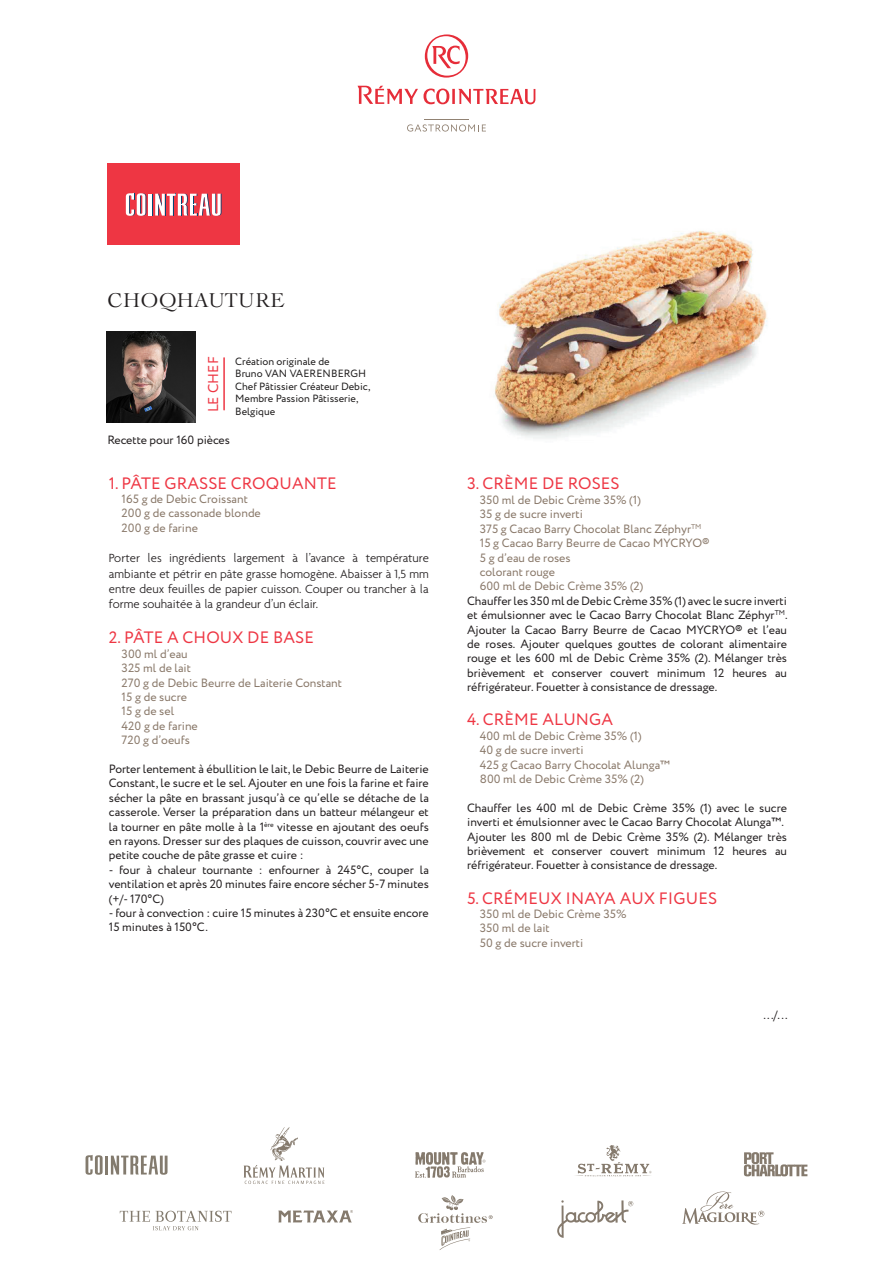
<style>
.page{position:relative;width:893px;height:1263px;background:#fff}
.page>*{position:absolute;margin:0;border:0;box-sizing:border-box;transform-origin:0 0}
.TITRE_RECETTE{font:19.5px "Le Cochin BQ";letter-spacing:.01em;color:#231f20}
.TITRE_PARAGRAPHE{font:16.5px "Circe";letter-spacing:.01em;color:#ee3643}
.TITRE_PARAGRAPHE-2{font:14.25px "Circe";letter-spacing:.01em;color:#ee3643}
.TITRE_PARAGRAPHE-3{font:300 12.75px/15.3px "Agenda";color:#231f20;text-align:justify}
.TEXTE{font:12px/14.4px "Circe";color:#231f20;text-align:justify}
.INGREDIENTS{font:12px "Circe";color:#897869}
.CHEF{font:10.5px "Circe";color:#1e1c1c}
</style>
<div class="page">
<svg style="left:358px;top:86px;width:177px;height:18px"></svg>
<svg style="left:425px;top:34px;width:43px;height:44px"></svg>
<hr style="left:424px;top:119px;width:45px;height:1px;background:#918273">
<svg style="left:407px;top:124px;width:79px;height:8px"></svg>
<svg style="left:415px;top:1152px;width:70px;height:26px"></svg>
<svg style="left:278px;top:1210px;width:75px;height:12px"></svg>
<svg style="left:418px;top:1195px;width:75px;height:55px"></svg>
<svg style="left:557px;top:1200px;width:76px;height:38px"></svg>
<svg style="left:682px;top:1191px;width:82px;height:34px"></svg>
<svg style="left:744px;top:1152px;width:63px;height:24px"></svg>
<svg style="left:575px;top:1145px;width:77px;height:32px"></svg>
<hr style="left:105px;top:1155px;width:3px;height:19px;background:#837b6e">
<svg style="left:86px;top:1155px;width:17px;height:20px"></svg>
<svg style="left:111px;top:1155px;width:57px;height:20px"></svg>
<svg style="left:244px;top:1127px;width:81px;height:57px"></svg>
<svg style="left:120px;top:1211px;width:112px;height:19px"></svg>
<img style="left:493px;top:230px;width:275px;height:209px">
<div style="left:107px;top:164px;width:133px;height:81px;background:#ee3643"></div>
<hr style="left:149px;top:194px;width:3px;height:22px;background:#fff">
<svg style="left:126px;top:193px;width:20px;height:23px"></svg>
<svg style="left:152px;top:194px;width:70px;height:22px"></svg>
<hr style="left:223px;top:358px;width:2px;height:52px;background:#ee3643">
<img style="left:106px;top:332px;width:90px;height:91px">
<p class="TITRE_RECETTE" style="left:107px;top:289px;width:179px">CHOQHAUTURE</p>
<p class="TITRE_PARAGRAPHE-2" style="left:204px;top:412px;width:58px;rotate:-90deg">LE CHEF</p>
<p class="CHEF" style="left:235px;top:354px;width:96px">Création originale de</p>
<p class="CHEF" style="left:235px;top:367px;width:132px">Bruno VAN VAERENBERGH</p>
<p class="CHEF" style="left:235px;top:379px;width:137px">Chef Pâtissier Créateur Debic,</p>
<p class="CHEF" style="left:235px;top:392px;width:125px">Membre Passion Pâtisserie,</p>
<p class="CHEF" style="left:235px;top:404px;width:41px">Belgique</p>
<p class="TEXTE" style="left:107px;top:433px;width:124px">Recette pour 160 pièces</p>
<p class="TITRE_PARAGRAPHE" style="left:109px;top:472px;width:229px">1. PÂTE GRASSE CROQUANTE</p>
<p class="INGREDIENTS" style="left:122px;top:491px;width:128px">165 g de Debic Croissant</p>
<p class="INGREDIENTS" style="left:122px;top:505px;width:141px">200 g de cassonade blonde</p>
<p class="INGREDIENTS" style="left:122px;top:520px;width:78px">200 g de farine</p>
<p class="TITRE_PARAGRAPHE-3" style="left:109px;top:550px;width:321px">Porter les ingrédients largement à l’avance à température ambiante et pétrir en pâte grasse homogène. Abaisser à 1,5 mm entre deux feuilles de papier cuisson. Couper ou trancher à la forme souhaitée à la grandeur d’un éclair.</p>
<p class="TITRE_PARAGRAPHE" style="left:109px;top:627px;width:207px">2. PÂTE A CHOUX DE BASE</p>
<p class="INGREDIENTS" style="left:122px;top:646px;width:68px">300 ml d’eau</p>
<p class="INGREDIENTS" style="left:122px;top:660px;width:71px">325 ml de lait</p>
<p class="INGREDIENTS" style="left:122px;top:674px;width:222px">270 g de Debic Beurre de Laiterie Constant</p>
<p class="INGREDIENTS" style="left:122px;top:689px;width:67px">15 g de sucre</p>
<p class="INGREDIENTS" style="left:122px;top:703px;width:54px">15 g de sel</p>
<p class="INGREDIENTS" style="left:122px;top:718px;width:78px">420 g de farine</p>
<p class="INGREDIENTS" style="left:122px;top:732px;width:70px">720 g d’oeufs</p>
<p class="TEXTE" style="left:109px;top:762px;width:321px">Porter lentement à ébullition le lait, le Debic Beurre de Laiterie</p>
<p class="TEXTE" style="left:109px;top:776px;width:321px">Constant, le sucre et le sel. Ajouter en une fois la farine et faire</p>
<p class="TEXTE" style="left:109px;top:791px;width:322px">sécher la pâte en brassant jusqu’à ce qu’elle se détache de la casserole. Verser la préparation dans un batteur mélangeur et la tourner en pâte molle à la 1<sup>ère</sup> vitesse en ajoutant des oeufs en rayons. Dresser sur des plaques de cuisson, couvrir avec une petite couche de pâte grasse et cuire :</p>
<p class="TEXTE" style="left:109px;top:863px;width:321px">- four à chaleur tournante : enfourner à 245°C, couper la ventilation et après 20 minutes faire encore sécher 5-7 minutes (+/- 170°C)</p>
<p class="TEXTE" style="left:109px;top:906px;width:321px">- four à convection : cuire 15 minutes à 230°C et ensuite encore<br>15 minutes à 150°C.</p>
<p class="TITRE_PARAGRAPHE" style="left:467px;top:472px;width:154px">3. CRÈME DE ROSES</p>
<p class="INGREDIENTS" style="left:480px;top:492px;width:162px">350 ml de Debic Crème 35% (1)</p>
<p class="INGREDIENTS" style="left:480px;top:506px;width:105px">35 g de sucre inverti</p>
<p class="INGREDIENTS" style="left:480px;top:521px;width:223px">375 g Cacao Barry Chocolat Blanc Zéphyr<sup>TM</sup></p>
<p class="INGREDIENTS" style="left:480px;top:535px;width:231px">15 g Cacao Barry Beurre de Cacao MYCRYO®</p>
<p class="INGREDIENTS" style="left:480px;top:549px;width:92px">5 g d’eau de roses</p>
<p class="INGREDIENTS" style="left:480px;top:564px;width:77px">colorant rouge</p>
<p class="INGREDIENTS" style="left:480px;top:578px;width:165px">600 ml de Debic Crème 35% (2)</p>
<p class="TEXTE" style="left:467px;top:594px;width:322px">Chauffer les 350 ml de Debic Crème 35% (1) avec le sucre inverti et émulsionner avec le Cacao Barry Chocolat Blanc Zéphyr<sup>TM</sup>.<br>Ajouter la Cacao Barry Beurre de Cacao MYCRYO® et l’eau de roses. Ajouter quelques gouttes de colorant alimentaire rouge et les 600 ml de Debic Crème 35% (2). Mélanger très brièvement et conserver couvert minimum 12 heures au réfrigérateur. Fouetter à consistance de dressage.</p>
<p class="TITRE_PARAGRAPHE" style="left:467px;top:709px;width:147px">4. CRÈME ALUNGA</p>
<p class="INGREDIENTS" style="left:480px;top:728px;width:163px">400 ml de Debic Crème 35% (1)</p>
<p class="INGREDIENTS" style="left:480px;top:742px;width:105px">40 g de sucre inverti</p>
<p class="INGREDIENTS" style="left:480px;top:756px;width:192px">425 g Cacao Barry Chocolat Alunga™</p>
<p class="INGREDIENTS" style="left:480px;top:771px;width:166px">800 ml de Debic Crème 35% (2)</p>
<p class="TEXTE" style="left:467px;top:801px;width:321px">Chauffer les 400 ml de Debic Crème 35% (1) avec le sucre inverti et émulsionner avec le Cacao Barry Chocolat Alunga™.</p>
<p class="TEXTE" style="left:467px;top:830px;width:321px">Ajouter les 800 ml de Debic Crème 35% (2). Mélanger très brièvement et conserver couvert minimum 12 heures au réfrigérateur. Fouetter à consistance de dressage.</p>
<p class="TITRE_PARAGRAPHE" style="left:467px;top:887px;width:251px">5. CRÉMEUX INAYA AUX FIGUES</p>
<p class="INGREDIENTS" style="left:480px;top:906px;width:148px">350 ml de Debic Crème 35%</p>
<p class="INGREDIENTS" style="left:480px;top:920px;width:71px">350 ml de lait</p>
<p class="INGREDIENTS" style="left:480px;top:935px;width:105px">50 g de sucre inverti</p>
<p class="TEXTE" style="left:763px;top:1008px;width:26px">.../...</p>
</div>
